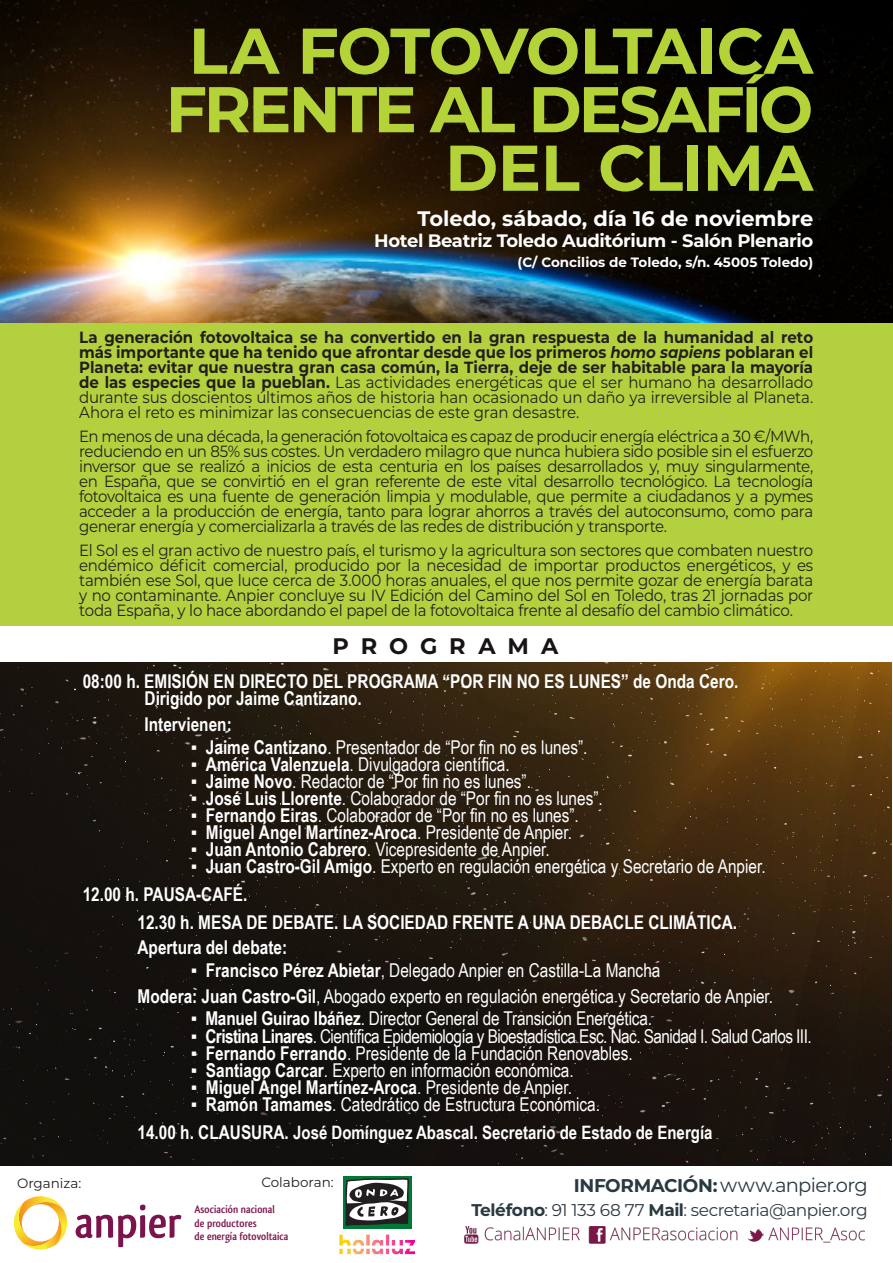
<style>
.page{position:relative;width:893px;height:1263px;background:#fff}
.page>*{position:absolute;margin:0;border:0;box-sizing:border-box;transform-origin:0 0}
.Top_Title_MC02{font:700 64.5px/58.5px "Montserrat";letter-spacing:-.04em;color:#b4d338;text-align:right}
.URL_MC1{font:700 22.5px "Montserrat";letter-spacing:.53em;color:#171413}
.Top_Title_MC02-2{font:700 21px "Montserrat";color:#fff}
.Box_4_-_Title{font:19.5px "Montserrat";letter-spacing:-.035em;color:#293941}
.t1{font:19.05px "Arial Narrow";color:#fff}
.t2{font:700 19.05px "Arial Narrow";color:#fff}
.t3{font:19.05px "Arial Narrow";letter-spacing:-.03em;color:#fff}
.t4{font:700 18.45px "Arial Narrow";color:#fff}
.Top_Title_MC02-3{font:700 18px "Montserrat";letter-spacing:-.02em;color:#fff}
.Box_4-_BT{font:16.95px "Montserrat";letter-spacing:-.03em;color:#293941}
.DIV01_Text{font:16.2px/15px "Montserrat";letter-spacing:-.025em;color:#231f20;text-align:justify;scale:.93 1}
.DIV01_Text-2{font:700 16.2px/15px "Montserrat";letter-spacing:-.005em;color:#231f20;text-align:justify;scale:.93 1}
.Top_SubTitle{font:700 13.5px "Montserrat";color:#fff}
.t5{font:13.5px "Montserrat";color:#231f20}
.t6{font:700 11.4px/13.6px "Qlassik";color:#7d174f}
.s1{font-style:italic}
.s2{font-weight:400}
.s3{font-weight:700}
.s4{font-size:19.05px}
.s5{font-weight:700;font-size:18.45px}
</style>
<div class="page">
<img style="left:0;top:0;width:893px;height:323px">
<img style="left:0;top:663px;width:892px;height:502px">
<svg style="left:14px;top:1196px;width:53px;height:53px"></svg>
<svg style="left:76px;top:1204px;width:105px;height:43px"></svg>
<div style="left:343px;top:1175px;width:69px;height:53px;background:#007836"></div>
<svg style="left:345px;top:1178px;width:64px;height:48px"></svg>
<img style="left:464px;top:1226px;width:401px;height:17px">
<div style="left:0;top:323px;width:893px;height:302px;background:#b3d13f"></div>
<img style="left:340px;top:1234px;width:75px;height:21px">
<p class="Top_Title_MC02" style="left:166px;top:18px;width:649px">LA FOTOVOLTAICA<br>FRENTE AL DESAFÍO<br>DEL CLIMA</p>
<p class="Top_Title_MC02-2" style="left:418px;top:204px;width:397px">Toledo, sábado, día 16 de noviembre</p>
<p class="Top_Title_MC02-3" style="left:374px;top:228px;width:440px">Hotel Beatriz Toledo Auditórium - Salón Plenario</p>
<p class="Top_SubTitle" style="left:518px;top:252px;width:297px">(C/ Concilios de Toledo, s/n. 45005 Toledo)</p>
<p class="DIV01_Text-2" style="left:79px;top:329px;width:791px">La generación fotovoltaica se ha convertido en la gran respuesta de la humanidad al reto más importante que ha tenido que afrontar desde que los primeros <span class="s1">homo sapiens</span> poblaran el Planeta: evitar que nuestra gran casa común, la Tierra, deje de ser habitable para la mayoría de las especies que la pueblan. <span class="s2">Las actividades energéticas que el ser humano ha desarrollado durante sus doscientos últimos años de historia han ocasionado un daño ya irreversible al Planeta.<br>Ahora el reto es minimizar las consecuencias de este gran desastre.</span></p>
<p class="DIV01_Text" style="left:79px;top:428px;width:791px">En menos de una década, la generación fotovoltaica es capaz de producir energía eléctrica a 30 €/MWh, reduciendo en un 85% sus costes. Un verdadero milagro que nunca hubiera sido posible sin el esfuerzo inversor que se realizó a inicios de esta centuria en los países desarrollados y, muy singularmente, en España, que se convirtió en el gran referente de este vital desarrollo tecnológico. La tecnología fotovoltaica es una fuente de generación limpia y modulable, que permite a ciudadanos y a pymes acceder a la producción de energía, tanto para lograr ahorros a través del autoconsumo, como para generar energía y comercializarla a través de las redes de distribución y transporte.</p>
<p class="DIV01_Text" style="left:79px;top:542px;width:791px">El Sol es el gran activo de nuestro país, el turismo y la agricultura son sectores que combaten nuestro endémico déficit comercial, producido por la necesidad de importar productos energéticos, y es también ese Sol, que luce cerca de 3.000 horas anuales, el que nos permite gozar de energía barata y no contaminante. Anpier concluye su IV Edición del Camino del Sol en Toledo, tras 21 jornadas por toda España, y lo hace abordando el papel de la fotovoltaica frente al desafío del cambio climático.</p>
<p class="URL_MC1" style="left:333px;top:629px;width:227px">PROGRAMA</p>
<p class="t2" style="left:83px;top:667px;width:657px">08:00 h. EMISIÓN EN DIRECTO DEL PROGRAMA “POR FIN NO ES LUNES” de Onda Cero.</p>
<p class="t2" style="left:145px;top:684px;width:219px">Dirigido por Jaime Cantizano.</p>
<p class="t2" style="left:145px;top:710px;width:89px">Intervienen:</p>
<p class="t1" style="left:191px;top:733px;width:398px">▪ <span class="s3">Jaime Cantizano</span>. Presentador de “Por fin no es lunes”.</p>
<p class="t1" style="left:191px;top:750px;width:320px">▪ <span class="s3">América Valenzuela</span>. Divulgadora científica.</p>
<p class="t1" style="left:191px;top:767px;width:342px">▪ <span class="s3">Jaime Novo</span>. Redactor de “Por fin no es lunes”.</p>
<p class="t1" style="left:191px;top:784px;width:414px">▪ <span class="s3">José Luis Llorente</span>. Colaborador de “Por fin no es lunes”.</p>
<p class="t1" style="left:191px;top:801px;width:390px">▪ <span class="s3">Fernando Eiras</span>. Colaborador de “Por fin no es lunes”.</p>
<p class="t2" style="left:191px;top:818px;width:383px"><span class="s2">▪</span> Miguel Ángel Martínez-Aroca<span class="s2">. Presidente de Anpier.</span></p>
<p class="t1" style="left:191px;top:835px;width:361px">▪ <span class="s3">Juan Antonio Cabrero</span>. Vicepresidente de Anpier.</p>
<p class="t1" style="left:191px;top:852px;width:576px">▪ <span class="s3">Juan Castro-Gil Amigo</span>. Experto en regulación energética y Secretario de Anpier.</p>
<p class="t2" style="left:83px;top:880px;width:166px">12.00 h. PAUSA-CAFÉ.</p>
<p class="t2" style="left:138px;top:907px;width:601px">12.30 h. MESA DE DEBATE. LA SOCIEDAD FRENTE A UNA DEBACLE CLIMÁTICA.</p>
<p class="t2" style="left:138px;top:933px;width:151px">Apertura del debate:</p>
<p class="t1" style="left:191px;top:956px;width:471px">▪ <span class="s3">Francisco Pérez Abietar</span>, Delegado Anpier en Castilla-La Mancha</p>
<p class="t1" style="left:138px;top:982px;width:637px"><span class="s3">Modera: Juan Castro-Gil</span>, Abogado experto en regulación energética y Secretario de Anpier.</p>
<p class="t1" style="left:191px;top:1005px;width:463px">▪ <span class="s3">Manuel Guirao Ibáñez</span>. Director General de Transición Energética.</p>
<p class="t3" style="left:191px;top:1022px;width:622px">▪ <span class="s3">Cristina Linares</span>. Científica Epidemiología y Bioestadística Esc. Nac. Sanidad I. Salud Carlos III.</p>
<p class="t1" style="left:191px;top:1039px;width:444px">▪ <span class="s3">Fernando Ferrando</span>. Presidente de la Fundación Renovables.</p>
<p class="t1" style="left:191px;top:1056px;width:384px">▪ <span class="s3">Santiago Carcar</span>. Experto en información económica.</p>
<p class="t2" style="left:191px;top:1073px;width:383px"><span class="s2">▪</span> Miguel Ángel Martínez-Aroca<span class="s2">. Presidente de Anpier.</span></p>
<p class="t1" style="left:191px;top:1090px;width:411px">▪ <span class="s3">Ramón Tamames</span>. Catedrático de Estructura Económica.</p>
<p class="t4" style="left:138px;top:1118px;width:577px"><span class="s4">14.00 h. CLAUSURA.</span> José Domínguez Abascal. Secretario de Estado de Energía</p>
<p class="t5" style="left:17px;top:1174px;width:66px">Organiza:</p>
<p class="t5" style="left:261px;top:1173px;width:74px">Colaboran:</p>
<p class="t6" style="left:195px;top:1202px;width:95px">Asociación nacional<br>de productores<br>de energía fotovoltaica</p>
<p class="Box_4_-_Title" style="left:574px;top:1172px;width:295px"><span class="s5">INFORMACIÓN:</span> www.anpier.org</p>
<p class="Box_4-_BT" style="left:471px;top:1198px;width:398px"><span class="s3">Teléfono</span>: 91 133 68 77 <span class="s3">Mail</span>: secretaria@anpier.org</p>
</div>
